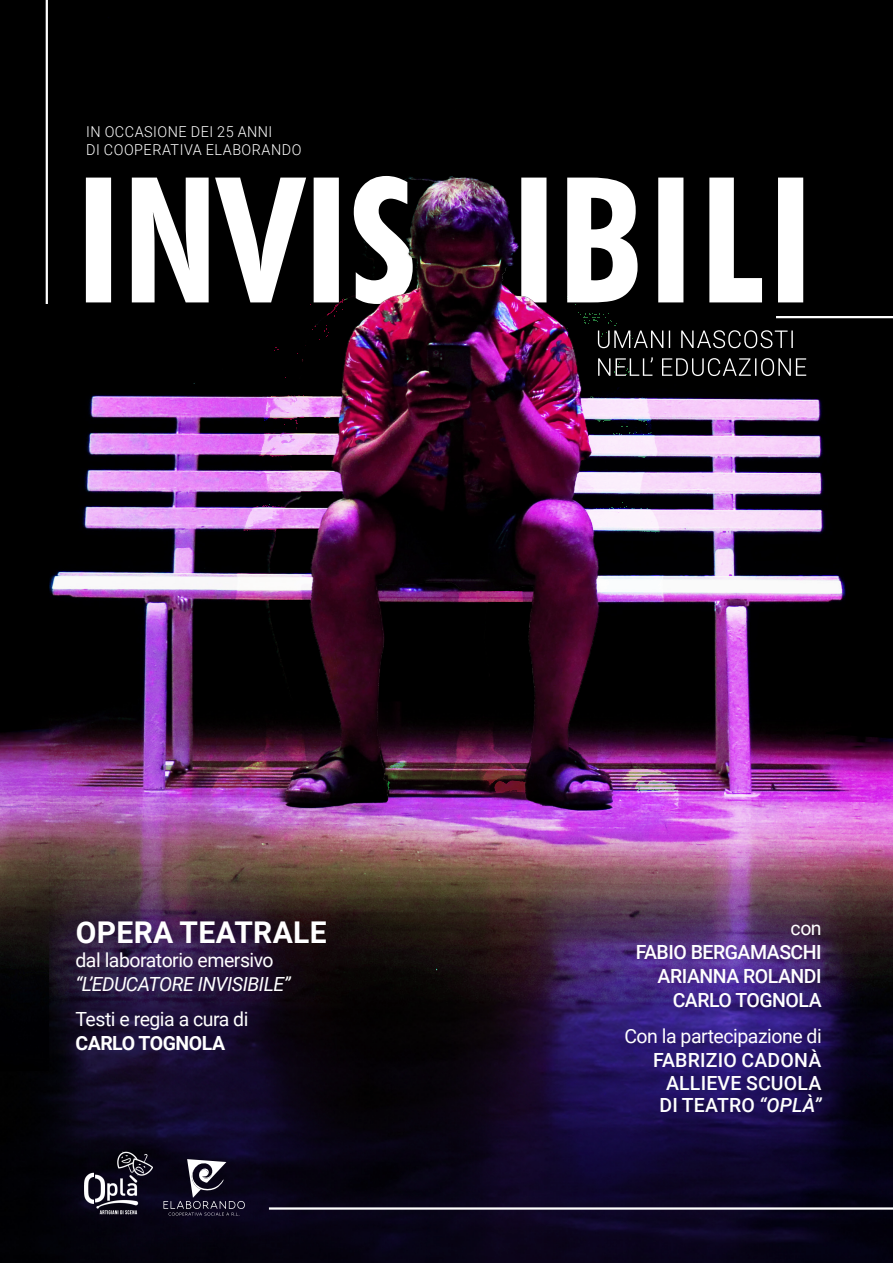
<style>
.page{position:relative;width:893px;height:1263px;background:#fff}
.page>*{position:absolute;margin:0;border:0;box-sizing:border-box;transform-origin:0 0}
.t1{font:700 30px "Roboto";letter-spacing:.01em;color:#fff}
.t2{font:19.5px "Roboto";letter-spacing:-.025em;color:#fff}
.t3{font:500 19.5px "Roboto";letter-spacing:-.025em;color:#fff}
.t4{font:500 19.5px "Roboto";letter-spacing:.01em;color:#fff}
.t5{font:italic 19.5px "Roboto";letter-spacing:-.025em;color:#fff}
.t6{font:700 19.5px "Roboto";letter-spacing:-.025em;color:#fff}
.t7{font:300 15px "Roboto";letter-spacing:.035em;color:#fff;scale:.96 1}
.s1{font-style:italic}
</style>
<div class="page">
<img style="left:0;top:0;width:893px;height:1263px">
<img style="left:174px;top:99px;width:75px;height:794px">
<img style="left:647px;top:99px;width:66px;height:794px">
<svg style="left:647px;top:357px;width:159px;height:19px;background:#2f2f2f"></svg>
<svg style="left:647px;top:330px;width:146px;height:18px;background:#323232"></svg>
<svg style="left:86px;top:176px;width:717px;height:128px"></svg>
<img style="left:249px;top:99px;width:398px;height:794px">
<hr style="left:46px;top:0;width:2px;height:304px;background:#fff">
<hr style="left:776px;top:316px;width:117px;height:2px;background:#fff">
<hr style="left:269px;top:1207px;width:624px;height:2px;background:#fff">
<svg style="left:163px;top:1159px;width:82px;height:57px;background:#2e2b3c"></svg>
<img style="left:75px;top:1138px;width:87px;height:89px">
<p class="t7" style="left:86px;top:121px;width:196px">IN OCCASIONE DEI 25 ANNI</p>
<p class="t7" style="left:86px;top:139px;width:226px">DI COOPERATIVA ELABORANDO</p>
<p class="t1" style="left:76px;top:911px;width:252px">OPERA TEATRALE</p>
<p class="t2" style="left:75px;top:946px;width:200px">dal laboratorio emersivo</p>
<p class="t5" style="left:75px;top:970px;width:217px">“L’EDUCATORE INVISIBILE”</p>
<p class="t2" style="left:75px;top:1005px;width:175px">Testi e regia a cura di</p>
<p class="t6" style="left:75px;top:1029px;width:151px">CARLO TOGNOLA</p>
<p class="t2" style="left:791px;top:914px;width:33px">con</p>
<p class="t3" style="left:636px;top:938px;width:188px">FABIO BERGAMASCHI</p>
<p class="t3" style="left:658px;top:962px;width:166px">ARIANNA ROLANDI</p>
<p class="t3" style="left:673px;top:986px;width:151px">CARLO TOGNOLA</p>
<p class="t2" style="left:624px;top:1022px;width:199px">Con la partecipazione di</p>
<p class="t4" style="left:653px;top:1046px;width:170px">FABRIZIO CADONÀ</p>
<p class="t4" style="left:666px;top:1069px;width:157px">ALLIEVE SCUOLA</p>
<p class="t4" style="left:659px;top:1091px;width:164px">DI TEATRO <span class="s1">“OPLÀ”</span></p>
</div>
